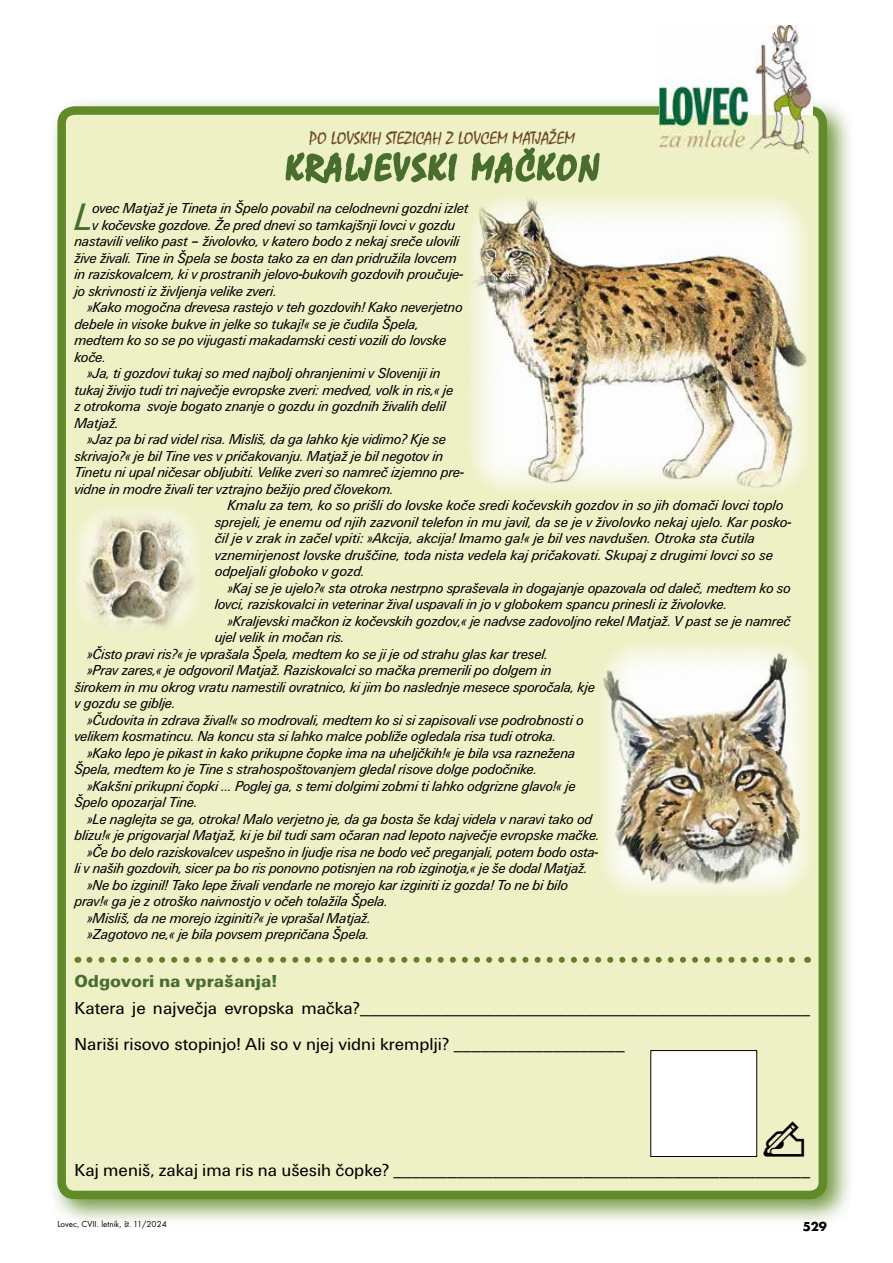
<style>
.page{position:relative;width:893px;height:1263px;background:#fff}
.page>*{position:absolute;margin:0;border:0;box-sizing:border-box;transform-origin:0 0}
.t1{font:italic 39.75px "Unitus TEE";color:#496d2d;scale:.94 1}
.t2{font:18px/36px "Unitus TEE";color:#000}
.t3{font:18px "Mistral";color:#6b4828}
.t4{font:18px "Unitus TEE Blac";color:#496d2d}
.t5{font:italic 15px "Unitus TEE";letter-spacing:-.01em;color:#000;scale:.94 1}
.t6{font:italic 15px "Unitus TEE";letter-spacing:-.01em;color:#000;scale:.95 1}
.t7{font:italic 15px "Unitus TEE";letter-spacing:-.01em;color:#000;scale:.93 1}
.t8{font:700 13.5px "Futura TEE";color:#000}
.t9{font:9px "Futura TEE";color:#000}
</style>
<div class="page">
<div style="left:48px;top:97px;width:807px;height:1130px;background:#618b29;opacity:.9"></div>
<div style="left:62px;top:111px;width:761px;height:1084px;background:#eef1c6;border-radius:13px"></div>
<div style="left:57px;top:106px;width:770px;height:1093px;border:9px solid #618b29;border-radius:13px"></div>
<img style="left:660px;top:26px;width:153px;height:89px">
<svg style="left:285px;top:152px;width:173px;height:32px"></svg>
<svg style="left:471px;top:147px;width:129px;height:37px"></svg>
<svg style="left:89px;top:957px;width:706px;height:6px"></svg>
<img style="left:660px;top:115px;width:153px;height:38px">
<img style="left:76px;top:508px;width:124px;height:120px">
<img style="left:471px;top:198px;width:337px;height:293px">
<img style="left:602px;top:644px;width:208px;height:251px">
<div style="left:651px;top:1050px;width:106px;height:106px;background:#fff"></div>
<div style="left:651px;top:1050px;width:106px;height:107px;border:1px solid #000"></div>
<p class="t3" style="left:309px;top:127px;width:267px">PO LOVSKIH STEZICAH Z LOVCEM MATJAŽEM</p>
<h1 class="t1" style="left:74px;top:195px;width:21px">L</h1>
<p class="t5" style="left:92px;top:200px;width:402px">ovec Matjaž je Tineta in Špelo povabil na celodnevni gozdni izlet</p>
<p class="t5" style="left:92px;top:217px;width:388px">v kočevske gozdove. Že pred dnevi so tamkajšnji lovci v gozdu</p>
<p class="t5" style="left:74px;top:233px;width:411px">nastavili veliko past – živolovko, v katero bodo z nekaj sreče ulovili</p>
<p class="t5" style="left:74px;top:250px;width:408px">žive živali. Tine in Špela se bosta tako za en dan pridružila lovcem</p>
<p class="t5" style="left:74px;top:266px;width:415px">in raziskovalcem, ki v prostranih jelovo-bukovih gozdovih proučuje-</p>
<p class="t5" style="left:74px;top:283px;width:217px">jo skrivnosti iz življenja velike zveri.</p>
<p class="t5" style="left:87px;top:299px;width:401px">»Kako mogočna drevesa rastejo v teh gozdovih! Kako neverjetno</p>
<p class="t5" style="left:74px;top:316px;width:368px">debele in visoke bukve in jelke so tukaj!« se je čudila Špela,</p>
<p class="t5" style="left:74px;top:332px;width:397px">medtem ko so se po vijugasti makadamski cesti vozili do lovske</p>
<p class="t5" style="left:74px;top:349px;width:35px">koče.</p>
<p class="t5" style="left:87px;top:365px;width:377px">»Ja, ti gozdovi tukaj so med najbolj ohranjenimi v Sloveniji in</p>
<p class="t5" style="left:74px;top:382px;width:405px">tukaj živijo tudi tri največje evropske zveri: medved, volk in ris,« je</p>
<p class="t5" style="left:74px;top:398px;width:396px">z otrokoma svoje bogato znanje o gozdu in gozdnih živalih delil</p>
<p class="t5" style="left:74px;top:415px;width:48px">Matjaž.</p>
<p class="t5" style="left:87px;top:431px;width:383px">»Jaz pa bi rad videl risa. Misliš, da ga lahko kje vidimo? Kje se</p>
<p class="t5" style="left:74px;top:448px;width:394px">skrivajo?« je bil Tine ves v pričakovanju. Matjaž je bil negotov in</p>
<p class="t5" style="left:74px;top:464px;width:416px">Tinetu ni upal ničesar obljubiti. Velike zveri so namreč izjemno pre-</p>
<p class="t5" style="left:74px;top:481px;width:341px">vidne in modre živali ter vztrajno bežijo pred človekom.</p>
<p class="t6" style="left:227px;top:497px;width:587px">Kmalu za tem, ko so prišli do lovske koče sredi kočevskih gozdov in so jih domači lovci toplo</p>
<p class="t6" style="left:215px;top:514px;width:609px">sprejeli, je enemu od njih zazvonil telefon in mu javil, da se je v živolovko nekaj ujelo. Kar posko-</p>
<p class="t6" style="left:215px;top:530px;width:570px">čil je v zrak in začel vpiti: »Akcija, akcija! Imamo ga!« je bil ves navdušen. Otroka sta čutila</p>
<p class="t6" style="left:215px;top:547px;width:589px">vznemirjenost lovske druščine, toda nista vedela kaj pričakovati. Skupaj z drugimi lovci so se</p>
<p class="t6" style="left:215px;top:563px;width:159px">odpeljali globoko v gozd.</p>
<p class="t5" style="left:227px;top:580px;width:601px">»Kaj se je ujelo?« sta otroka nestrpno spraševala in dogajanje opazovala od daleč, medtem ko so</p>
<p class="t5" style="left:215px;top:596px;width:547px">lovci, raziskovalci in veterinar žival uspavali in jo v globokem spancu prinesli iz živolovke.</p>
<p class="t5" style="left:227px;top:613px;width:601px">»Kraljevski mačkon iz kočevskih gozdov,« je nadvse zadovoljno rekel Matjaž. V past se je namreč</p>
<p class="t5" style="left:215px;top:629px;width:139px">ujel velik in močan ris.</p>
<p class="t5" style="left:87px;top:646px;width:492px">»Čisto pravi ris?« je vprašala Špela, medtem ko se ji je od strahu glas kar tresel.</p>
<p class="t5" style="left:87px;top:662px;width:495px">»Prav zares,« je odgovoril Matjaž. Raziskovalci so mačka premerili po dolgem in</p>
<p class="t5" style="left:74px;top:679px;width:555px">širokem in mu okrog vratu namestili ovratnico, ki jim bo naslednje mesece sporočala, kje</p>
<p class="t5" style="left:74px;top:695px;width:109px">v gozdu se giblje.</p>
<p class="t5" style="left:87px;top:712px;width:530px">»Čudovita in zdrava žival!« so modrovali, medtem ko si si zapisovali vse podrobnosti o</p>
<p class="t5" style="left:74px;top:728px;width:514px">velikem kosmatincu. Na koncu sta si lahko malce pobliže ogledala risa tudi otroka.</p>
<p class="t5" style="left:87px;top:745px;width:521px">»Kako lepo je pikast in kako prikupne čopke ima na uheljčkih!« je bila vsa raznežena</p>
<p class="t5" style="left:74px;top:761px;width:494px">Špela, medtem ko je Tine s strahospoštovanjem gledal risove dolge podočnike.</p>
<p class="t5" style="left:87px;top:778px;width:521px">»Kakšni prikupni čopki … Poglej ga, s temi dolgimi zobmi ti lahko odgrizne glavo!« je</p>
<p class="t5" style="left:74px;top:794px;width:132px">Špelo opozarjal Tine.</p>
<p class="t5" style="left:87px;top:811px;width:539px">»Le naglejta se ga, otroka! Malo verjetno je, da ga bosta še kdaj videla v naravi tako od</p>
<p class="t5" style="left:74px;top:827px;width:560px">blizu!« je prigovarjal Matjaž, ki je bil tudi sam očaran nad lepoto največje evropske mačke.</p>
<p class="t7" style="left:87px;top:844px;width:551px">»Če bo delo raziskovalcev uspešno in ljudje risa ne bodo več preganjali, potem bodo osta-</p>
<p class="t7" style="left:74px;top:860px;width:553px">li v naših gozdovih, sicer pa bo ris ponovno potisnjen na rob izginotja,« je še dodal Matjaž.</p>
<p class="t5" style="left:87px;top:877px;width:513px">»Ne bo izginil! Tako lepe živali vendarle ne morejo kar izginiti iz gozda! To ne bi bilo</p>
<p class="t5" style="left:74px;top:893px;width:335px">prav!« ga je z otroško naivnostjo v očeh tolažila Špela.</p>
<p class="t5" style="left:87px;top:910px;width:303px">»Misliš, da ne morejo izginiti?« je vprašal Matjaž.</p>
<p class="t5" style="left:87px;top:926px;width:302px">»Zagotovo ne,« je bila povsem prepričana Špela.</p>
<p class="t4" style="left:74px;top:971px;width:204px">Odgovori na vprašanja!</p>
<p class="t2" style="left:74px;top:990px;width:737px">Katera je največja evropska mačka?__________________________________________________<br>Nariši risovo stopinjo! Ali so v njej vidni kremplji? ___________________</p>
<p class="t2" style="left:74px;top:1152px;width:737px">Kaj meniš, zakaj ima ris na ušesih čopke? ______________________________________________</p>
<p class="t9" style="left:57px;top:1219px;width:111px">Lovec, CVII. letnik, št. 11/2024</p>
<p class="t8" style="left:803px;top:1218px;width:26px">529</p>
</div>
